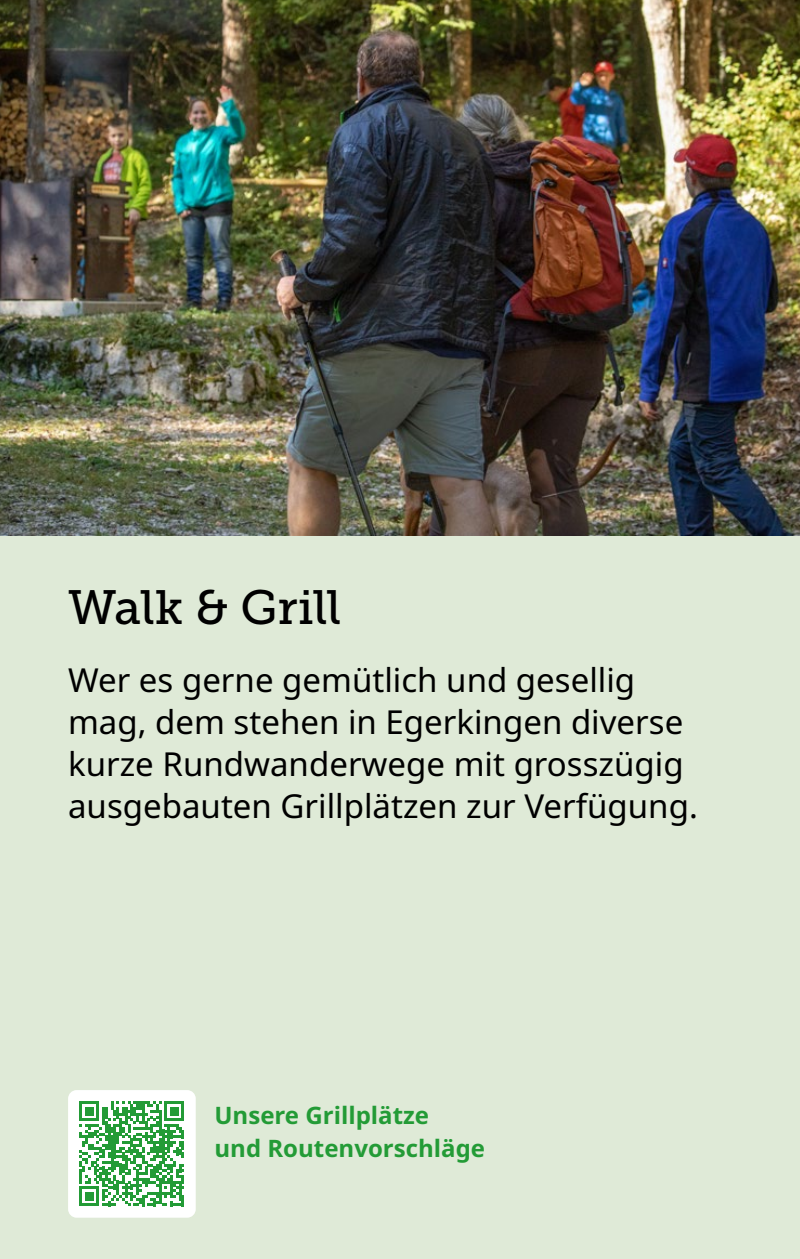
<style>
.page{position:relative;width:800px;height:1259px;background:#fff}
.page>*{position:absolute;margin:0;border:0;box-sizing:border-box;transform-origin:0 0}
.t1{font:48px "Museo Slab 500";letter-spacing:-.005em;color:#000}
.t2{font:33px/42px "Noto Sans";color:#000}
.t3{font:700 24px/33px "Noto Sans";color:#239b36}
</style>
<div class="page">
<div style="left:0;top:0;width:799px;height:1259px;background:#dfead7"></div>
<img style="left:0;top:0;width:799px;height:536px">
<div style="left:68px;top:1090px;width:128px;height:127px;background:#fff;border-radius:9px"></div>
<svg style="left:79px;top:1101px;width:105px;height:105px"></svg>
<h1 class="t1" style="left:68px;top:581px;width:275px">Walk &amp; Grill</h1>
<p class="t2" style="left:68px;top:659px;width:631px">Wer es gerne gemütlich und gesellig mag, dem stehen in Egerkingen diverse kurze Rundwanderwege mit grosszügig ausgebauten Grillplätzen zur Verfügung.</p>
<p class="t3" style="left:214px;top:1099px;width:272px">Unsere Grillplätze<br>und Routenvorschläge</p>
</div>
